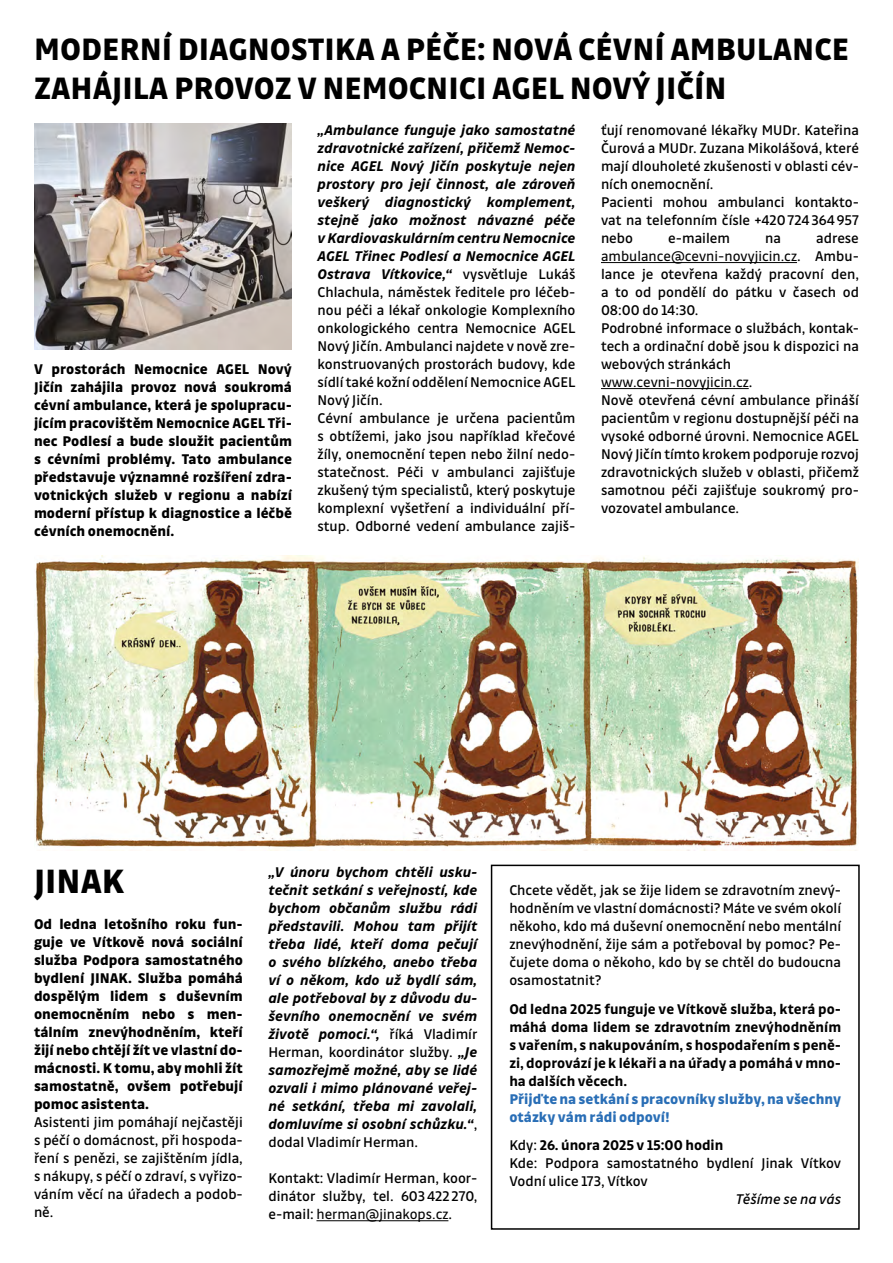
<style>
.page{position:relative;width:893px;height:1263px;background:#fff}
.page>*{position:absolute;margin:0;border:0;box-sizing:border-box;transform-origin:0 0}
.t1{font:800 36px "Drive";color:#000}
.t2{font:800 33px/39.6px "Drive";color:#000}
.t3{font:15px/18px "Drive";color:#000}
.t4{font:800 15px/18px "Drive";color:#000;text-align:justify}
.t5{font:italic 700 15px/18px "Drive";color:#000;text-align:justify}
.t6{font:700 15px/18px "Drive";color:#000;text-align:justify}
.t7{font:800 15px/18px "Drive";color:#296eb6}
.t8{font:italic 15px "Drive";color:#000}
.s1{font-weight:700;font-style:italic}
.s2{font-style:inherit}
.s3{font-weight:400;font-style:normal}
.s4{font-weight:700}
</style>
<div class="page">
<hr style="left:601px;top:262px;width:196px;height:1px;background:#000">
<hr style="left:601px;top:388px;width:148px;height:1px;background:#000">
<img style="left:34px;top:123px;width:258px;height:227px">
<img style="left:34px;top:556px;width:824px;height:294px">
<hr style="left:316px;top:1220px;width:132px;height:1px;background:#000">
<div style="left:491px;top:865px;width:369px;height:365px;border:2px solid #000"></div>
<h2 class="t2" style="left:34px;top:29px;width:816px">MODERNÍ DIAGNOSTIKA A PÉČE: NOVÁ CÉVNÍ AMBULANCE<br>ZAHÁJILA PROVOZ V NEMOCNICI AGEL NOVÝ JIČÍN</h2>
<p class="t4" style="left:34px;top:360px;width:259px">V prostorách Nemocnice AGEL Nový Jičín zahájila provoz nová soukromá cévní ambulance, která je spolupracu&shy;jícím pracovištěm Nemocnice AGEL Tři&shy;nec Podlesí a bude sloužit pacientům s cévními problémy. Tato ambulance představuje významné rozšíření zdra&shy;votnických služeb v regionu a nabízí moderní přístup k diagnostice a léčbě cévních onemocnění.</p>
<p class="t3" style="left:317px;top:121px;width:259px"><span class="s1">„Ambulance funguje jako samostatné zdravotnické zařízení, přičemž Nemoc&shy;nice AGEL Nový Jičín poskytuje nejen prostory pro její činnost, ale zároveň veškerý diagnostický komplement, stejně jako možnost návazné péče v Kardiovaskulárním centru Nemocnice AGEL Třinec Podlesí a Nemocnice AGEL Ostrava Vítkovice,“</span> vysvětluje Lukáš Chlachula, náměstek ředitele pro léčeb&shy;nou péči a lékař onkologie Komplexního onkologického centra Nemocnice AGEL Nový Jičín. Ambulanci najdete v nově zre&shy;konstruovaných prostorách budovy, kde sídlí také kožní oddělení Nemocnice AGEL Nový Jičín.<br>Cévní ambulance je určena pacientům s obtížemi, jako jsou například křečové žíly, onemocnění tepen nebo žilní nedo&shy;statečnost. Péči v ambulanci zajišťuje zkušený tým specialistů, který poskytuje komplexní vyšetření a individuální pří&shy;stup. Odborné vedení ambulance zajiš-</p>
<p class="t3" style="left:601px;top:121px;width:259px">ťují renomované lékařky MUDr. Kateřina<br>Čurová a MUDr. Zuzana Mikolášová, které mají dlouholeté zkušenosti v oblasti cév&shy;ních onemocnění.<br>Pacienti mohou ambulanci kontakto&shy;vat na telefonním čísle +420724364957 nebo</p>
<p class="t3" style="left:668px;top:229px;width:63px">e-mailem</p>
<p class="t3" style="left:765px;top:229px;width:17px">na</p>
<p class="t3" style="left:601px;top:229px;width:259px;text-indent:215px">adrese <span class="s2">ambulance@cevni-novyjicin.cz</span>. Ambu&shy;lance je otevřena každý pracovní den, a to od pondělí do pátku v časech od<br>08:00 do 14:30.<br>Podrobné informace o službách, kontak&shy;tech a ordinační době jsou k dispozici na webových stránkách <span class="s2">www.cevni-novyjicin.cz</span>.<br>Nově otevřená cévní ambulance přináší pacientům v regionu dostupnější péči na vysoké odborné úrovni. Nemocnice AGEL<br>Nový Jičín tímto krokem podporuje rozvoj zdravotnických služeb v oblasti, přičemž samotnou péči zajišťuje soukromý pro&shy;vozovatel ambulance.</p>
<h1 class="t1" style="left:34px;top:860px;width:92px">JINAK</h1>
<p class="t4" style="left:34px;top:915px;width:210px">Od ledna letošního roku fun&shy;guje ve Vítkově nová sociální služba Podpora samostatného bydlení JINAK. Služba pomáhá dospělým lidem s duševním onemocněním nebo s men&shy;tálním znevýhodněním, kteří žijí nebo chtějí žít ve vlastní do&shy;mácnosti. K tomu, aby mohli žít samostatně, ovšem potřebují pomoc asistenta.</p>
<p class="t3" style="left:34px;top:1113px;width:210px;text-align:justify">Asistenti jim pomáhají nejčastěji s péčí o domácnost, při hospoda&shy;ření s penězi, se zajištěním jídla, s nákupy, s péčí o zdraví, s vyřizo&shy;váním věcí na úřadech a podob&shy;ně.</p>
<p class="t5" style="left:268px;top:863px;width:210px">„V únoru bychom chtěli usku&shy;tečnit setkání s veřejností, kde bychom občanům službu rádi představili. Mohou tam přijít třeba lidé, kteří doma pečují o svého blízkého, anebo třeba ví o někom, kdo už bydlí sám, ale potřeboval by z důvodu du&shy;ševního onemocnění ve svém životě pomoci.“, <span class="s3">říká Vladimír Herman, koordinátor služby.</span> „Je samozřejmě možné, aby se lidé ozvali i mimo plánované veřej&shy;né setkání, třeba mi zavolali, domluvíme si osobní schůzku.“<span class="s3">, dodal Vladimír Herman.</span></p>
<p class="t3" style="left:268px;top:1169px;width:210px;text-align:justify">Kontakt: Vladimír Herman, koor&shy;dinátor služby, tel. 603422 270, e-mail: <span class="s2">herman@jinakops.cz</span>.</p>
<p class="t3" style="left:509px;top:880px;width:333px;text-align:justify">Chcete vědět, jak se žije lidem se zdravotním znevý&shy;hodněním ve vlastní domácnosti? Máte ve svém okolí někoho, kdo má duševní onemocnění nebo mentální znevýhodnění, žije sám a potřeboval by pomoc? Pe&shy;čujete doma o někoho, kdo by se chtěl do budoucna osamostatnit?</p>
<p class="t6" style="left:509px;top:999px;width:333px">Od ledna 2025 funguje ve Vítkově služba, která po&shy;máhá doma lidem se zdravotním znevýhodněním s vařením, s nakupováním, s hospodařením s peně&shy;zi, doprovází je k lékaři a na úřady a pomáhá v mno&shy;ha dalších věcech.</p>
<p class="t7" style="left:509px;top:1089px;width:333px">Přijďte na setkání s pracovníky služby, na všechny otázky vám rádi odpoví!</p>
<p class="t3" style="left:509px;top:1136px;width:333px">Kdy: <span class="s4">26. února 2025 v 15:00 hodin<br></span>Kde: Podpora samostatného bydlení Jinak Vítkov<br>Vodní ulice 173, Vítkov</p>
<p class="t8" style="left:736px;top:1191px;width:107px">Těšíme se na vás</p>
</div>
